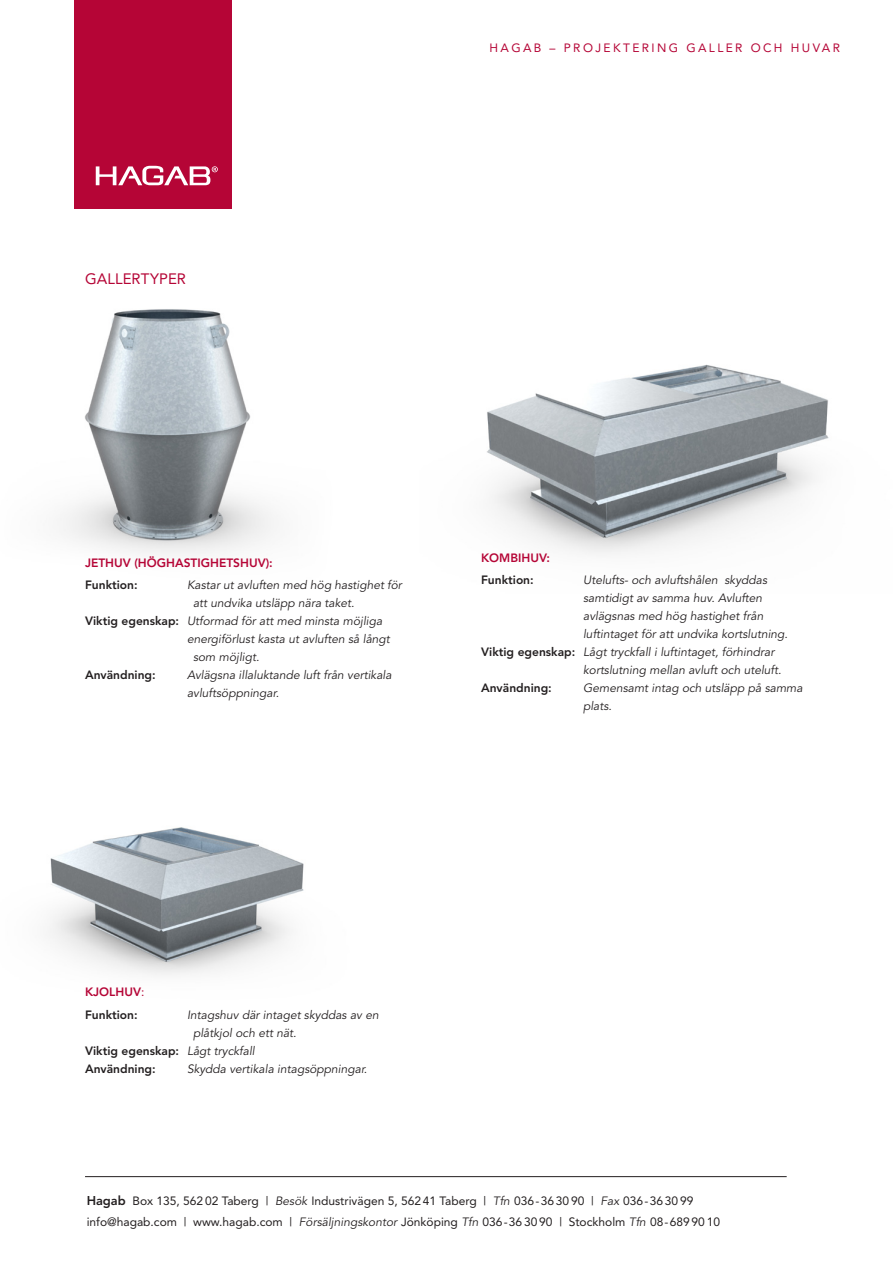
<style>
.page{position:relative;width:893px;height:1263px;background:#fff}
.page>*{position:absolute;margin:0;border:0;box-sizing:border-box;transform-origin:0 0}
.t1{font:15px "Avenir LT Std";letter-spacing:.01em;color:#b50536}
.t2{font:italic 12px/18px "Avenir LT Std";color:#231f20}
.t3{font:12px/20.5px "Avenir LT Std";color:#231f20}
.t4{font:800 12px/22.2px "Avenir LT Std";color:#231f20}
.t5{font:800 12px "Avenir LT Std";color:#b50536}
.t6{font:12px "Avenir LT Std";letter-spacing:.2em;color:#b50536}
.s1{font-weight:800;font-style:normal}
.s2{color:#b50536}
.s3{font-weight:400;color:#b50536}
.s4{font-weight:400;font-style:italic}
.s5{font-weight:800;font-size:12.75px}
.s6{font-style:italic}
</style>
<div class="page">
<img style="left:487px;top:364px;width:342px;height:190px">
<img style="left:48px;top:827px;width:256px;height:148px">
<img style="left:60px;top:309px;width:214px;height:245px">
<div style="left:74px;top:0;width:158px;height:209px;background:#b50536"></div>
<svg style="left:96px;top:166px;width:122px;height:19px"></svg>
<hr style="left:85px;top:1176px;width:702px;height:1px;background:#231f20">
<p class="t1" style="left:85px;top:270px;width:102px">GALLERTYPER</p>
<p class="t6" style="left:489px;top:40px;width:352px">HAGAB – PROJEKTERING GALLER OCH HUVAR</p>
<p class="t5" style="left:85px;top:555px;width:189px">JETHUV (HÖGHASTIGHETSHUV):</p>
<p class="t4" style="left:85px;top:574px;width:54px">Funktion:</p>
<p class="t2" style="left:187px;top:576px;width:216px">Kastar ut avluften med hög hastighet för</p>
<p class="t2" style="left:193px;top:594px;width:163px">att undvika utsläpp nära taket.</p>
<p class="t2" style="left:85px;top:612px;width:299px"><span class="s1">Viktig egenskap:</span> Utformad för att med minsta möjliga</p>
<p class="t2" style="left:187px;top:630px;width:204px">energiförlust kasta ut avluften så långt</p>
<p class="t2" style="left:193px;top:648px;width:68px">som möjligt.</p>
<p class="t4" style="left:85px;top:664px;width:72px">Användning:</p>
<p class="t2" style="left:187px;top:666px;width:206px">Avlägsna illaluktande luft från vertikala avluftsöppningar.</p>
<p class="t5" style="left:481px;top:551px;width:70px">KOMBIHUV:</p>
<p class="t4" style="left:481px;top:569px;width:54px">Funktion:</p>
<p class="t2" style="left:583px;top:571px;width:186px">Utelufts- och avluftshålen skyddas</p>
<p class="t2" style="left:583px;top:589px;width:181px">samtidigt av samma huv. Avluften</p>
<p class="t2" style="left:583px;top:607px;width:182px">avlägsnas med hög hastighet från</p>
<p class="t2" style="left:583px;top:625px;width:206px">luftintaget för att undvika kortslutning.</p>
<p class="t2" style="left:481px;top:643px;width:295px"><span class="s1">Viktig egenskap:</span> Lågt tryckfall i luftintaget, förhindrar</p>
<p class="t2" style="left:583px;top:661px;width:200px">kortslutning mellan avluft och uteluft.</p>
<p class="t4" style="left:481px;top:677px;width:72px">Användning:</p>
<p class="t2" style="left:583px;top:679px;width:221px">Gemensamt intag och utsläpp på samma plats.</p>
<p class="t4" style="left:85px;top:981px;width:61px"><span class="s2">KJOLHUV</span><span class="s3">:<br></span>Funktion:</p>
<p class="t2" style="left:187px;top:1006px;width:193px">Intagshuv där intaget skyddas av en</p>
<p class="t2" style="left:193px;top:1024px;width:105px">plåtkjol och ett nät.</p>
<p class="t4" style="left:85px;top:1039px;width:171px">Viktig egenskap: <span class="s4">Lågt tryckfall</span></p>
<p class="t4" style="left:85px;top:1057px;width:72px">Användning:</p>
<p class="t2" style="left:187px;top:1060px;width:182px">Skydda vertikala intagsöppningar.</p>
<p class="t3" style="left:87px;top:1191px;width:635px"><span class="s5">Hagab</span> Box 135, 562 02 Taberg <sup>|</sup> <span class="s6">Besök</span> Industrivägen 5, 562 41 Taberg <sup>|</sup> <span class="s6">Tfn</span> 036 -36 30 90 <sup>|</sup> <span class="s6">Fax</span> 036-36 30 99 info@hagab.com <sup>|</sup> www.hagab.com <sup>|</sup> <span class="s6">Försäljningskontor</span> Jönköping <span class="s6">Tfn</span> 036-36 30 90 <sup>|</sup> Stockholm <span class="s6">Tfn</span> 08-689 90 10</p>
</div>
